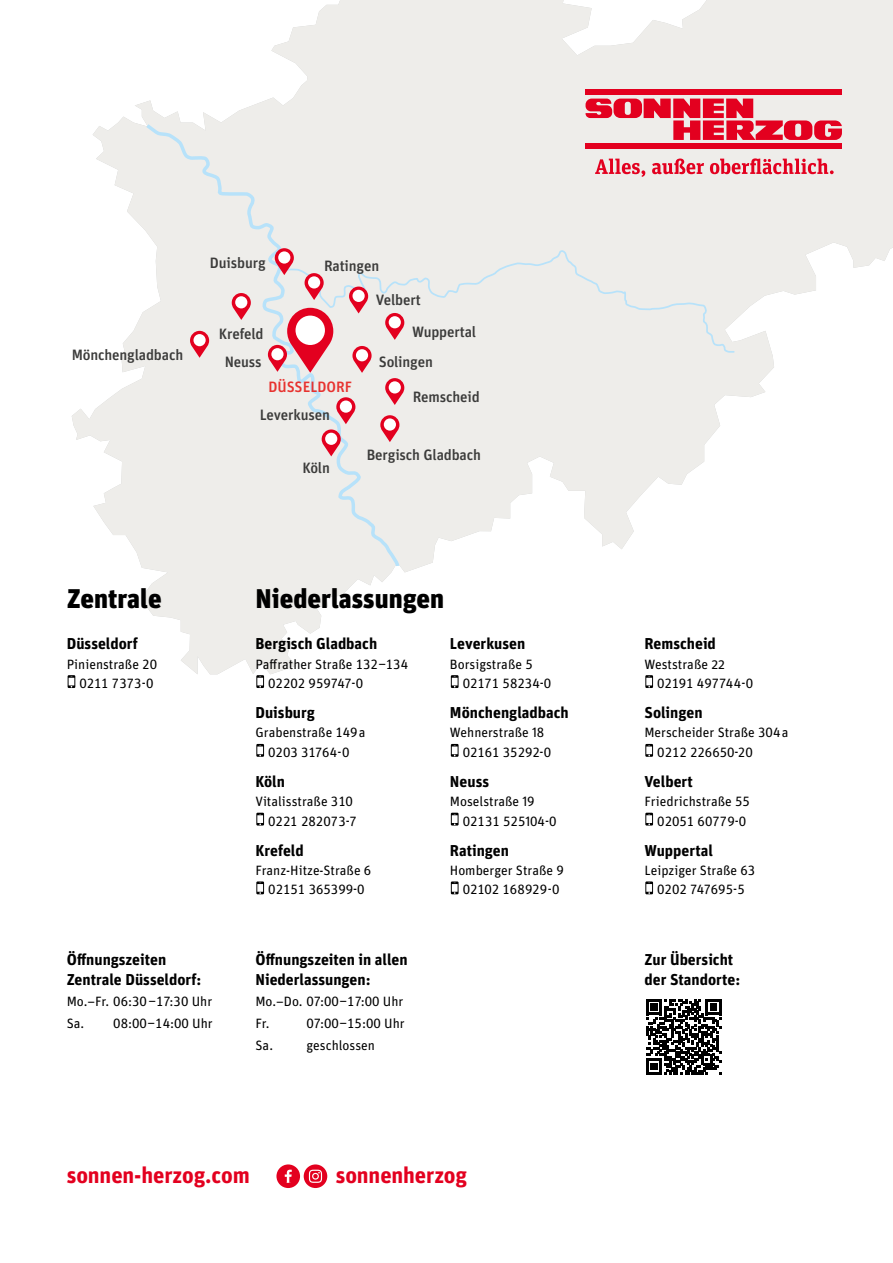
<style>
.page{position:relative;width:893px;height:1263px;background:#fff}
.page>*{position:absolute;margin:0;border:0;box-sizing:border-box;transform-origin:0 0}
.t1{font:900 27px "Unit Pro";color:#000}
.t2{font:700 22.65px "Unit Pro";letter-spacing:-.005em;color:#e3001f}
.t3{font:700 15.75px/19.5px "Unit Pro";color:#000}
.t4{font:500 15px "Unit Pro";letter-spacing:-.01em;color:#3b3b3a}
.t5{font:500 15px "Unit Pro";color:#e7322f}
.t6{font:13.5px/19.4px "Unit Pro";color:#000}
</style>
<div class="page">
<svg style="left:72px;top:0;width:821px;height:674px"></svg>
<div style="left:143px;top:121px;width:258px;height:448px;background:#eeedea"></div>
<div style="left:277px;top:251px;width:458px;height:103px;background:#eeedea"></div>
<svg style="left:380px;top:415px;width:19px;height:27px"></svg>
<div style="left:384px;top:418px;width:12px;height:13px;background:#fff;border-radius:50%"></div>
<svg style="left:232px;top:293px;width:19px;height:27px"></svg>
<div style="left:235px;top:296px;width:12px;height:12px;background:#fff;border-radius:50%"></div>
<svg style="left:349px;top:287px;width:19px;height:26px"></svg>
<div style="left:352px;top:290px;width:13px;height:12px;background:#fff;border-radius:50%"></div>
<svg style="left:275px;top:248px;width:19px;height:27px"></svg>
<div style="left:278px;top:251px;width:12px;height:13px;background:#fff;border-radius:50%"></div>
<svg style="left:385px;top:313px;width:19px;height:27px"></svg>
<div style="left:389px;top:316px;width:12px;height:12px;background:#fff;border-radius:50%"></div>
<svg style="left:322px;top:397px;width:33px;height:59px;background:#e7b4bc"></svg>
<div style="left:325px;top:433px;width:12px;height:12px;background:#fff;border-radius:50%"></div>
<svg style="left:352px;top:346px;width:20px;height:27px"></svg>
<div style="left:356px;top:349px;width:12px;height:12px;background:#fff;border-radius:50%"></div>
<svg style="left:305px;top:273px;width:19px;height:27px"></svg>
<div style="left:308px;top:276px;width:12px;height:12px;background:#fff;border-radius:50%"></div>
<svg style="left:385px;top:378px;width:19px;height:27px"></svg>
<div style="left:389px;top:381px;width:12px;height:12px;background:#fff;border-radius:50%"></div>
<svg style="left:268px;top:308px;width:65px;height:65px"></svg>
<div style="left:271px;top:348px;width:13px;height:12px;background:#fff;border-radius:50%"></div>
<svg style="left:646px;top:999px;width:75px;height:75px"></svg>
<svg style="left:256px;top:675px;width:8px;height:13px"></svg>
<svg style="left:256px;top:744px;width:8px;height:13px"></svg>
<svg style="left:256px;top:813px;width:8px;height:12px"></svg>
<svg style="left:256px;top:881px;width:8px;height:13px"></svg>
<svg style="left:451px;top:675px;width:8px;height:13px"></svg>
<svg style="left:451px;top:744px;width:8px;height:13px"></svg>
<svg style="left:451px;top:813px;width:8px;height:12px"></svg>
<svg style="left:451px;top:881px;width:8px;height:13px"></svg>
<svg style="left:645px;top:675px;width:8px;height:13px"></svg>
<svg style="left:645px;top:744px;width:8px;height:13px"></svg>
<svg style="left:645px;top:813px;width:8px;height:12px"></svg>
<svg style="left:645px;top:881px;width:8px;height:13px"></svg>
<svg style="left:68px;top:675px;width:7px;height:13px"></svg>
<svg style="left:304px;top:1164px;width:23px;height:24px"></svg>
<svg style="left:309px;top:1170px;width:13px;height:13px"></svg>
<div style="left:276px;top:1164px;width:24px;height:24px;background:#e3001f;border-radius:50%"></div>
<svg style="left:285px;top:1170px;width:7px;height:13px"></svg>
<svg style="left:190px;top:331px;width:19px;height:27px"></svg>
<div style="left:193px;top:334px;width:13px;height:12px;background:#fff;border-radius:50%"></div>
<div style="left:724px;top:0;width:169px;height:128px;background:#eeedea"></div>
<div style="left:585px;top:144px;width:257px;height:5px;background:#e3001f"></div>
<div style="left:586px;top:90px;width:256px;height:5px;background:#e3001f"></div>
<svg style="left:585px;top:99px;width:257px;height:41px"></svg>
<svg style="left:595px;top:158px;width:239px;height:19px;background:#ea9ca5"></svg>
<p class="t4" style="left:72px;top:344px;width:113px">Mönchengladbach</p>
<p class="t4" style="left:210px;top:252px;width:57px">Duisburg</p>
<p class="t4" style="left:324px;top:255px;width:57px">Ratingen</p>
<p class="t4" style="left:376px;top:289px;width:46px">Velbert</p>
<p class="t4" style="left:219px;top:323px;width:46px">Krefeld</p>
<p class="t4" style="left:412px;top:321px;width:66px">Wuppertal</p>
<p class="t4" style="left:225px;top:351px;width:38px">Neuss</p>
<p class="t4" style="left:379px;top:351px;width:56px">Solingen</p>
<p class="t5" style="left:268px;top:376px;width:85px">DÜSSELDORF</p>
<p class="t4" style="left:260px;top:404px;width:72px">Leverkusen</p>
<p class="t4" style="left:302px;top:457px;width:29px">Köln</p>
<p class="t4" style="left:413px;top:387px;width:68px">Remscheid</p>
<p class="t4" style="left:367px;top:444px;width:116px">Bergisch Gladbach</p>
<h1 class="t1" style="left:67px;top:578px;width:96px">Zentrale</h1>
<h1 class="t1" style="left:255px;top:578px;width:190px">Niederlassungen</h1>
<p class="t3" style="left:67px;top:633px;width:73px">Düsseldorf</p>
<p class="t6" style="left:67px;top:654px;width:92px;text-align:right">Pinienstraße 20<br>0211 7373-0</p>
<p class="t3" style="left:67px;top:949px;width:136px">Öffnungszeiten<br>Zentrale Düsseldorf:</p>
<p class="t6" style="left:67px;top:990px;width:148px;line-height:21.5px">Mo.–Fr. 06:30–17:30 Uhr<br>Sa. 08:00–14:00 Uhr</p>
<p class="t3" style="left:255px;top:633px;width:123px">Bergisch Gladbach</p>
<p class="t6" style="left:268px;top:654px;width:142px;text-indent:-13px">Paffrather Straße 132–134<br>02202 959747-0</p>
<p class="t3" style="left:255px;top:702px;width:61px">Duisburg</p>
<p class="t6" style="left:255px;top:722px;width:112px;text-align:center">Grabenstraße 149a<br>0203 31764-0</p>
<p class="t3" style="left:255px;top:771px;width:31px">Köln</p>
<p class="t6" style="left:255px;top:791px;width:103px;text-align:right">Vitalisstraße 310<br>0221 282073-7</p>
<p class="t3" style="left:255px;top:839px;width:50px">Krefeld</p>
<p class="t6" style="left:255px;top:860px;width:117px;text-align:center">Franz-Hitze-Straße 6<br>02151 365399-0</p>
<p class="t3" style="left:255px;top:949px;width:154px">Öffnungszeiten in allen<br>Niederlassungen:</p>
<p class="t6" style="left:255px;top:990px;width:149px;line-height:21.5px">Mo.–Do. 07:00–17:00 Uhr<br>Fr.</p>
<p class="t6" style="left:307px;top:1013px;width:100px">07:00–15:00 Uhr</p>
<p class="t6" style="left:255px;top:1034px;width:19px">Sa.</p>
<p class="t6" style="left:307px;top:1034px;width:70px">geschlossen</p>
<p class="t3" style="left:450px;top:633px;width:77px">Leverkusen</p>
<p class="t6" style="left:463px;top:654px;width:90px;text-indent:-13px">Borsigstraße 5<br>02171 58234-0</p>
<p class="t3" style="left:450px;top:702px;width:120px">Mönchengladbach</p>
<p class="t6" style="left:463px;top:722px;width:90px;text-indent:-13px">Wehnerstraße 18<br>02161 35292-0</p>
<p class="t3" style="left:450px;top:771px;width:41px">Neuss</p>
<p class="t6" style="left:463px;top:791px;width:95px;text-indent:-13px">Moselstraße 19<br>02131 525104-0</p>
<p class="t3" style="left:450px;top:839px;width:61px">Ratingen</p>
<p class="t6" style="left:463px;top:860px;width:103px;text-indent:-13px">Homberger Straße 9<br>02102 168929-0</p>
<h2 class="t2" style="left:67px;top:1158px;width:184px">sonnen-herzog.com</h2>
<h2 class="t2" style="left:336px;top:1158px;width:133px">sonnenherzog</h2>
<p class="t3" style="left:644px;top:633px;width:73px">Remscheid</p>
<p class="t6" style="left:657px;top:654px;width:98px;text-indent:-13px">Weststraße 22<br>02191 497744-0</p>
<p class="t3" style="left:644px;top:702px;width:60px">Solingen</p>
<p class="t6" style="left:657px;top:722px;width:133px;text-indent:-13px">Merscheider Straße 304a<br>0212 226650-20</p>
<p class="t3" style="left:644px;top:771px;width:50px">Velbert</p>
<p class="t6" style="left:644px;top:791px;width:107px;text-align:right">Friedrichstraße 55<br>02051 60779-0</p>
<p class="t3" style="left:644px;top:839px;width:70px">Wuppertal</p>
<p class="t6" style="left:644px;top:860px;width:112px;text-align:center">Leipziger Straße 63<br>0202 747695-5</p>
<p class="t3" style="left:644px;top:949px;width:97px">Zur Übersicht der Standorte:</p>
</div>
